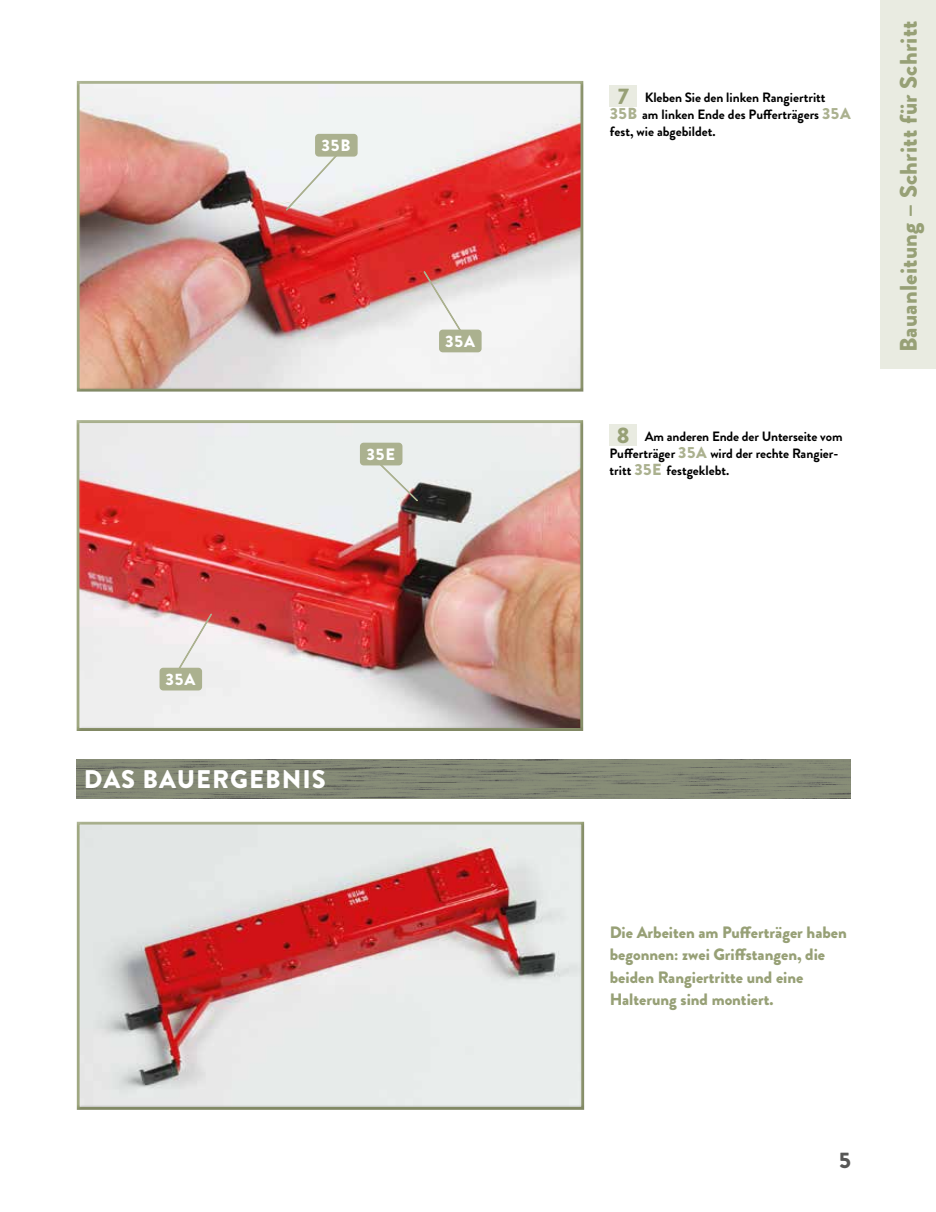
<style>
.page{position:relative;width:936px;height:1212px;background:#fff}
.page>*{position:absolute;margin:0;border:0;box-sizing:border-box;transform-origin:0 0}
.t1{font:900 25.5px "Brandon Grotesque";letter-spacing:.04em;color:#fff}
.t2{font:900 24px "Brandon Grotesque";letter-spacing:.01em;color:#97a076}
.t3{font:900 22.5px "Brandon Grotesque";color:#575756}
.t4{font:900 16.5px/22.5px "Brandon Grotesque";color:#97a076}
.t5{font:900 16.5px "Brandon Grotesque";letter-spacing:.055em;color:#fff}
.t6{font:700 13.5px/17px "Brandon Grotesque";color:#000}
.s1{font-weight:900;font-size:22.5px;color:#97a076}
.s2{font-weight:900;font-size:16.05px;color:#abb18f}
</style>
<div class="page">
<div style="left:880px;top:0;width:55px;height:369px;background:#e9ebe1"></div>
<img style="left:77px;top:759px;width:773px;height:40px">
<div style="left:76px;top:820px;width:510px;height:290px;background:#000;opacity:.15"></div>
<div style="left:609px;top:85px;width:27px;height:21px;background:#e9ebe1"></div>
<div style="left:76px;top:80px;width:509px;height:313px;background:#000;opacity:.15"></div>
<div style="left:609px;top:424px;width:27px;height:22px;background:#e9ebe1"></div>
<div style="left:76px;top:420px;width:509px;height:312px;background:#000;opacity:.15"></div>
<svg style="left:172px;top:611px;width:43px;height:68px"></svg>
<div style="left:160px;top:668px;width:41px;height:22px;background:#abb18f;border-radius:3px"></div>
<div style="left:159px;top:668px;width:43px;height:22px;border:2px solid #abb18f;border-radius:3px"></div>
<svg style="left:372px;top:457px;width:47px;height:47px;background:#d7d9d6"></svg>
<div style="left:360px;top:443px;width:41px;height:22px;background:#abb18f;border-radius:3px"></div>
<div style="left:360px;top:443px;width:42px;height:22px;border:2px solid #abb18f;border-radius:3px"></div>
<svg style="left:420px;top:268px;width:48px;height:75px"></svg>
<div style="left:440px;top:330px;width:41px;height:22px;background:#abb18f;border-radius:3px"></div>
<div style="left:439px;top:330px;width:42px;height:22px;border:2px solid #abb18f;border-radius:3px"></div>
<svg style="left:284px;top:144px;width:63px;height:68px"></svg>
<div style="left:316px;top:135px;width:41px;height:21px;background:#abb18f;border-radius:3px"></div>
<div style="left:315px;top:134px;width:42px;height:23px;border:2px solid #abb18f;border-radius:3px"></div>
<p class="t5" style="left:321px;top:134px;width:31px">35B</p>
<p class="t5" style="left:366px;top:442px;width:30px">35E</p>
<p class="t5" style="left:445px;top:329px;width:31px">35A</p>
<p class="t5" style="left:165px;top:667px;width:31px">35A</p>
<h1 class="t1" style="left:84px;top:761px;width:243px">DAS BAUERGEBNIS</h1>
<p class="t6" style="left:609px;top:89px;width:242px;text-indent:8px"><span class="s1">7</span> Kleben Sie den linken Rangiertritt<br><span class="s2">35B</span> am linken Ende des Pufferträgers <span class="s2">35A </span>fest, wie abgebildet.</p>
<p class="t6" style="left:609px;top:428px;width:234px;text-indent:7px"><span class="s1">8</span> Am anderen Ende der Unterseite vom<br>Pufferträger <span class="s2">35A</span> wird der rechte Rangier&shy;tritt <span class="s2">35E</span> festgeklebt.</p>
<h2 class="t2" style="left:891px;top:352px;width:333px;rotate:-90deg">Bauanleitung – Schritt für Schritt</h2>
<p class="t4" style="left:609px;top:921px;width:238px">Die Arbeiten am Pufferträger haben begonnen: zwei Griffstangen, die beiden Rangiertritte und eine<br>Halterung sind montiert.</p>
<h3 class="t3" style="left:839px;top:1144px;width:13px">5</h3>
</div>
